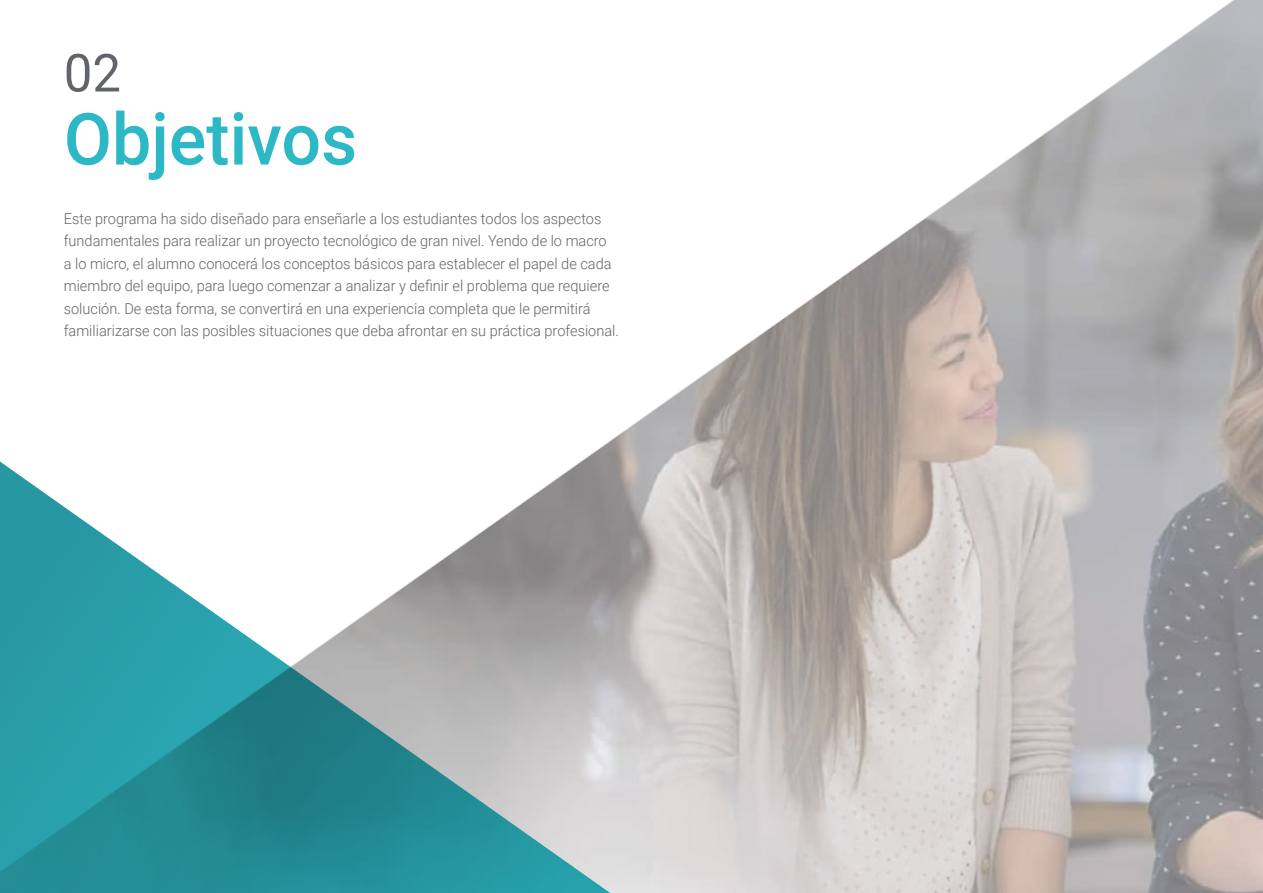
<style>
.page{position:relative;width:1263px;height:893px;background:#fff}
.page>*{position:absolute;margin:0;border:0;box-sizing:border-box;transform-origin:0 0}
.t1{font:500 72px "Roboto";color:#2db8c5}
.t2{font:52.5px "Roboto";color:#61646a}
.t3{font:300 15px/22.5px "Roboto";color:#61646a}
</style>
<div class="page">
<img style="left:603px;top:0;width:660px;height:893px">
<svg style="left:0;top:446px;width:640px;height:447px"></svg>
<h2 class="t2" style="left:64px;top:36px;width:59px">02</h2>
<h1 class="t1" style="left:64px;top:89px;width:295px">Objetivos</h1>
<p class="t3" style="left:64px;top:207px;width:557px">Este programa ha sido diseñado para enseñarle a los estudiantes todos los aspectos fundamentales para realizar un proyecto tecnológico de gran nivel. Yendo de lo macro<br>a lo micro, el alumno conocerá los conceptos básicos para establecer el papel de cada miembro del equipo, para luego comenzar a analizar y definir el problema que requiere solución. De esta forma, se convertirá en una experiencia completa que le permitirá familiarizarse con las posibles situaciones que deba afrontar en su práctica profesional.</p>
</div>
